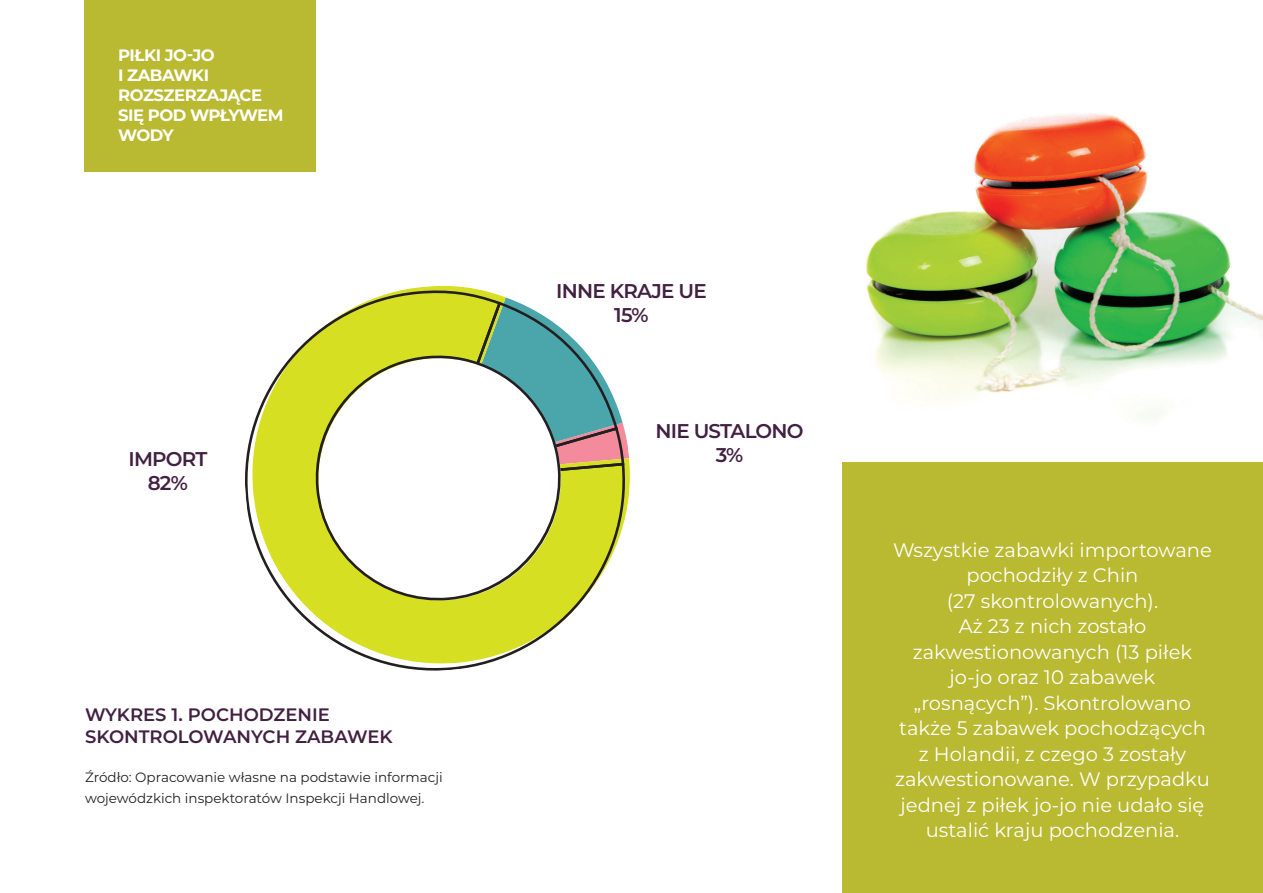
<style>
.page{position:relative;width:1263px;height:893px;background:#fff}
.page>*{position:absolute;margin:0;border:0;box-sizing:border-box;transform-origin:0 0}
.t1{font:600 19.95px/23.9px "Montserrat";letter-spacing:-.04em;color:#422041;text-align:center}
.t2{font:19.5px/25.5px "Montserrat";color:#fff;text-align:center}
.t3{font:600 18px/21.6px "Montserrat";color:#422041}
.t4{font:700 16.5px/19.8px "Montserrat";letter-spacing:-.03em;color:#fff}
.t5{font:13.5px/21px "Montserrat";color:#231f20}
</style>
<div class="page">
<svg style="left:245px;top:287px;width:385px;height:384px"></svg>
<svg style="left:313px;top:353px;width:253px;height:253px;background:#adc84c"></svg>
<svg style="left:314px;top:355px;width:249px;height:251px"></svg>
<div style="left:842px;top:1px;width:421px;height:892px;background:#bab932"></div>
<img style="left:842px;top:1px;width:421px;height:460px">
<div style="left:85px;top:0;width:231px;height:171px;background:#bab932"></div>
<p class="t4" style="left:118px;top:45px;width:167px">PIŁKI JO-JO<br>I ZABAWKI<br>ROZSZERZAJĄCE<br>SIĘ POD WPŁYWEM<br>WODY</p>
<p class="t1" style="left:556px;top:278px;width:152px">INNE KRAJE UE<br>15%</p>
<p class="t1" style="left:656px;top:418px;width:149px">NIE USTALONO</p>
<p class="t1" style="left:129px;top:446px;width:80px">IMPORT</p>
<p class="t1" style="left:716px;top:442px;width:29px">3%</p>
<p class="t1" style="left:148px;top:470px;width:42px">82%</p>
<p class="t3" style="left:85px;top:703px;width:309px">WYKRES 1. POCHODZENIE<br>SKONTROLOWANYCH ZABAWEK</p>
<p class="t5" style="left:85px;top:766px;width:359px">Źródło: Opracowanie własne na podstawie informacji wojewódzkich inspektoratów Inspekcji Handlowej.</p>
<p class="t2" style="left:893px;top:536px;width:320px">Wszystkie zabawki importowane pochodziły z Chin<br>(27 skontrolowanych).<br>Aż 23 z nich zostało zakwestionowanych (13 piłek jo-jo oraz 10 zabawek „rosnących”). Skontrolowano także 5 zabawek pochodzących z Holandii, z czego 3 zostały zakwestionowane. W przypadku jednej z piłek jo-jo nie udało się ustalić kraju pochodzenia.</p>
</div>
